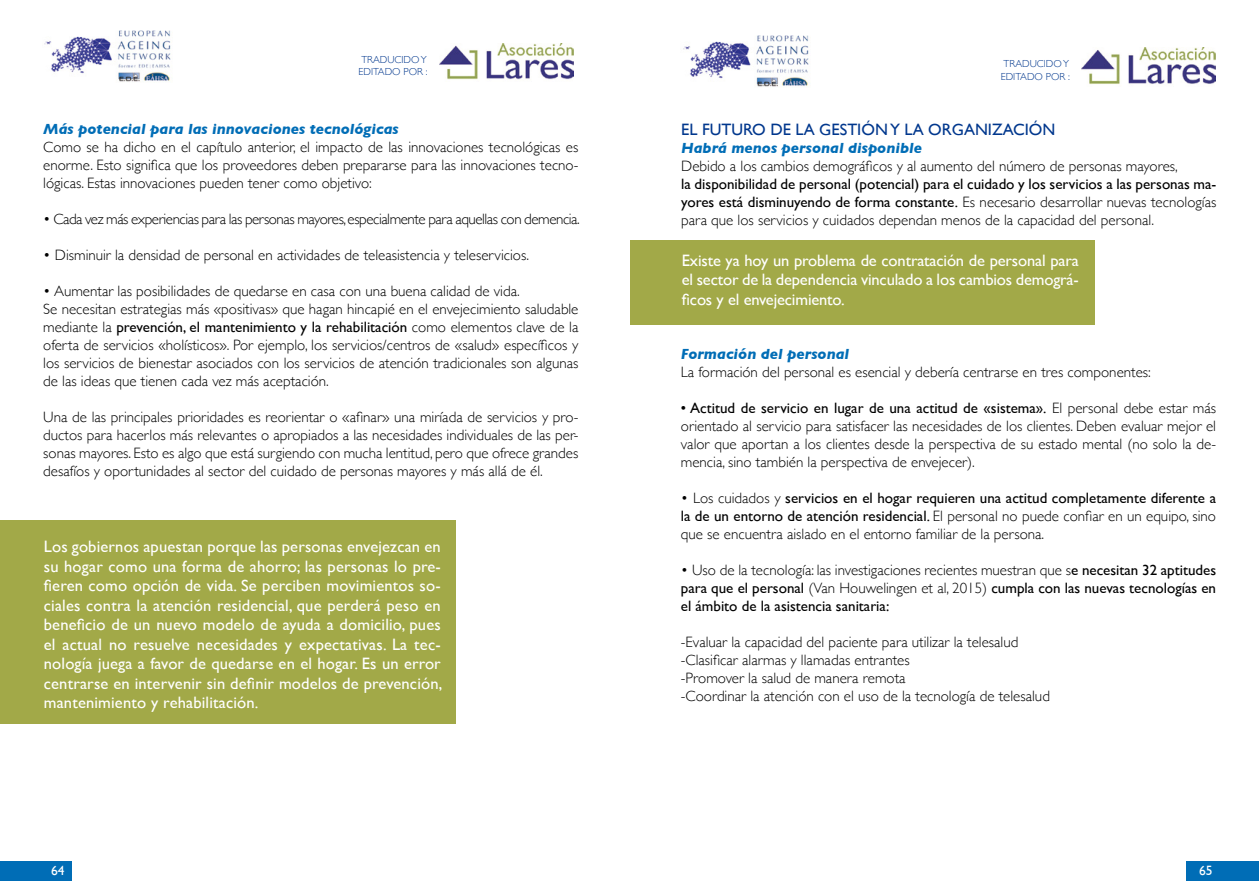
<style>
.page{position:relative;width:1259px;height:893px;background:#fff}
.page>*{position:absolute;margin:0;border:0;box-sizing:border-box;transform-origin:0 0}
.t1{font:16.5px/19.5px "Gill Sans";letter-spacing:-.01em;color:#fff;text-align:justify}
.t2{font:16.5px "Gill Sans";color:#00378d}
.t3{font:300 15px/18px "Gill Sans";color:#000;text-align:justify}
.t4{font:15px/18px "Gill Sans";color:#000;text-align:justify}
.t5{font:italic 700 15px "Gill Sans";color:#006db6}
.t6{font:300 15px "Gill Sans";letter-spacing:-.03em;color:#000}
.t7{font:13.5px "Gill Sans";color:#fff}
.t8{font:300 10.2px/12.3px "Gill Sans";color:#00378d}
.s1{font-weight:400}
.s2{font-weight:300}
</style>
<div class="page">
<img style="left:439px;top:43px;width:134px;height:37px">
<img style="left:1081px;top:48px;width:134px;height:37px">
<div style="left:0;top:861px;width:72px;height:19px;background:#006db6"></div>
<div style="left:1186px;top:861px;width:73px;height:19px;background:#006db6"></div>
<img style="left:44px;top:30px;width:127px;height:52px">
<img style="left:683px;top:35px;width:126px;height:52px">
<div style="left:0;top:520px;width:455px;height:204px;background:#a2a948"></div>
<div style="left:630px;top:241px;width:464px;height:84px;background:#a2a948"></div>
<p class="t8" style="left:358px;top:53px;width:71px">TRADUCIDO Y<br>EDITADO POR :</p>
<p class="t8" style="left:1000px;top:57px;width:71px">TRADUCIDO Y<br>EDITADO POR :</p>
<p class="t5" style="left:43px;top:120px;width:357px">Más potencial para las innovaciones tecnológicas</p>
<p class="t3" style="left:43px;top:137px;width:537px">Como se ha dicho en el capítulo anterior, el impacto de las innovaciones tecnológicas es enorme. Esto significa que los proveedores deben prepararse para las innovaciones tecno&shy;lógicas. Estas innovaciones pueden tener como objetivo:</p>
<p class="t6" style="left:43px;top:207px;width:538px">• Cada vez más experiencias para las personas mayores, especialmente para aquellas con demencia.</p>
<p class="t3" style="left:43px;top:245px;width:487px">• Disminuir la densidad de personal en actividades de teleasistencia y teleservicios.</p>
<p class="t3" style="left:43px;top:281px;width:537px;text-align:left">• Aumentar las posibilidades de quedarse en casa con una buena calidad de vida.<br>Se necesitan estrategias más «positivas» que hagan hincapié en el envejecimiento saludable mediante la <span class="s1">prevención, el mantenimiento y la rehabilitación</span> como elementos clave de la oferta de servicios «holísticos». Por ejemplo, los servicios/centros de «salud» específicos y los servicios de bienestar asociados con los servicios de atención tradicionales son algunas de las ideas que tienen cada vez más aceptación.</p>
<p class="t3" style="left:43px;top:407px;width:537px">Una de las principales prioridades es reorientar o «afinar» una miríada de servicios y pro&shy;ductos para hacerlos más relevantes o apropiados a las necesidades individuales de las per&shy;sonas mayores. Esto es algo que está surgiendo con mucha lentitud, pero que ofrece grandes desafíos y oportunidades al sector del cuidado de personas mayores y más allá de él.</p>
<p class="t1" style="left:44px;top:537px;width:400px">Los gobiernos apuestan porque las personas envejezcan en su hogar como una forma de ahorro; las personas lo pre&shy;fieren como opción de vida. Se perciben movimientos so&shy;ciales contra la atención residencial, que perderá peso en beneficio de un nuevo modelo de ayuda a domicilio, pues el actual no resuelve necesidades y expectativas. La tec&shy;nología juega a favor de quedarse en el hogar. Es un error centrarse en intervenir sin definir modelos de prevención, mantenimiento y rehabilitación.</p>
<p class="t2" style="left:681px;top:119px;width:375px">EL FUTURO DE LA GESTIÓN Y LA ORGANIZACIÓN</p>
<p class="t5" style="left:681px;top:139px;width:242px">Habrá menos personal disponible</p>
<p class="t3" style="left:681px;top:156px;width:498px">Debido a los cambios demográficos y al aumento del número de personas mayores,</p>
<p class="t4" style="left:681px;top:174px;width:537px">la disponibilidad de personal (potencial) para el cuidado y los servicios a las personas ma&shy;yores está disminuyendo de forma constante. <span class="s2">Es necesario desarrollar nuevas tecnologías para que los servicios y cuidados dependan menos de la capacidad del personal.</span></p>
<p class="t1" style="left:682px;top:250px;width:398px">Existe ya hoy un problema de contratación de personal para el sector de la dependencia vinculado a los cambios demográ&shy;ficos y el envejecimiento.</p>
<p class="t5" style="left:681px;top:345px;width:170px">Formación del personal</p>
<p class="t3" style="left:681px;top:362px;width:471px">La formación del personal es esencial y debería centrarse en tres componentes:</p>
<p class="t3" style="left:681px;top:398px;width:537px"><span class="s1">• Actitud de servicio en lugar de una actitud de «sistema».</span> El personal debe estar más orientado al servicio para satisfacer las necesidades de los clientes. Deben evaluar mejor el valor que aportan a los clientes desde la perspectiva de su estado mental (no solo la de&shy;mencia, sino también la perspectiva de envejecer).</p>
<p class="t3" style="left:681px;top:488px;width:537px">• Los cuidados y <span class="s1">servicios en el hogar requieren una actitud completamente diferente a la de un entorno de atención residencial.</span> El personal no puede confiar en un equipo, sino que se encuentra aislado en el entorno familiar de la persona.</p>
<p class="t4" style="left:681px;top:560px;width:537px"><span class="s2">• Uso de la tecnología: las investigaciones recientes muestran que s</span>e necesitan 32 aptitudes para que el personal <span class="s2">(Van Houwelingen et al, 2015)</span> cumpla con las nuevas tecnologías en el ámbito de la asistencia sanitaria:</p>
<p class="t3" style="left:681px;top:632px;width:370px;text-align:left">-Evaluar la capacidad del paciente para utilizar la telesalud -Clasificar alarmas y llamadas entrantes<br>-Promover la salud de manera remota<br>-Coordinar la atención con el uso de la tecnología de telesalud</p>
<p class="t7" style="left:51px;top:862px;width:15px">64</p>
<p class="t7" style="left:1199px;top:862px;width:15px">65</p>
</div>
